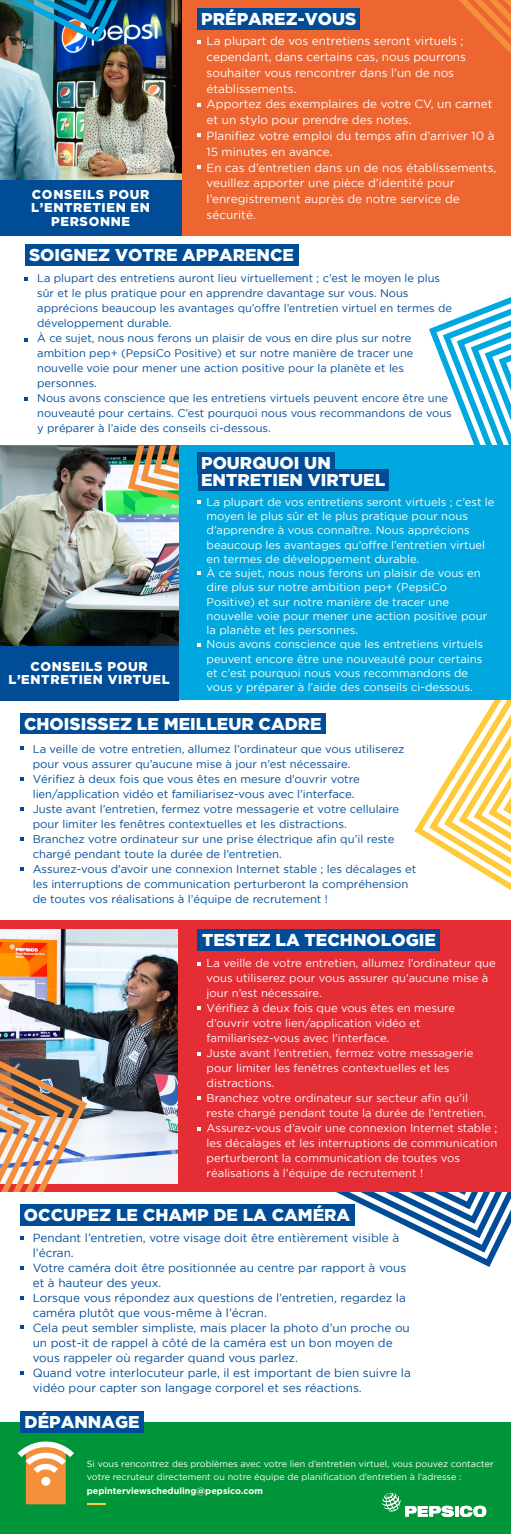
<style>
.page{position:relative;width:511px;height:1534px;background:#fff}
.page>*{position:absolute;margin:0;border:0;box-sizing:border-box;transform-origin:0 0}
.t1{font:900 17.1px/16.6px "Gotham";color:#fff}
.t2{font:900 12.9px/13.5px "Gotham";letter-spacing:.05em;color:#fff;text-align:center}
.t3{font:11.7px/15px "Gotham";color:#004c96}
.t4{font:11.7px/15.8px "Gotham";color:#fff}
.t5{font:11.25px/15px "Gotham";color:#fff}
.t6{font:11.25px/15px "Gotham";color:#004c96}
.t7{font:11.1px/15px "Gotham";color:#004c96}
.t8{font:9px/13.5px "Gotham";color:#fff}
.t9{font:700 9px "Gotham";color:#fff}
</style>
<div class="page">
<svg style="left:335px;top:1191px;width:175px;height:75px"></svg>
<div style="left:0;top:1422px;width:510px;height:111px;background:#009539"></div>
<svg style="left:429px;top:297px;width:81px;height:148px"></svg>
<svg style="left:414px;top:700px;width:96px;height:190px"></svg>
<div style="left:0;top:0;width:510px;height:235px;background:#ed6530"></div>
<svg style="left:459px;top:0;width:51px;height:53px"></svg>
<div style="left:0;top:445px;width:510px;height:255px;background:#00a8df"></div>
<svg style="left:197px;top:500px;width:4px;height:3px"></svg>
<svg style="left:197px;top:571px;width:4px;height:3px"></svg>
<svg style="left:197px;top:643px;width:4px;height:3px"></svg>
<div style="left:20px;top:1411px;width:123px;height:21px;background:#004c96"></div>
<img style="left:0;top:0;width:182px;height:180px">
<img style="left:11px;top:0;width:107px;height:42px">
<div style="left:0;top:180px;width:182px;height:55px;background:#004c96"></div>
<img style="left:0;top:445px;width:178px;height:201px">
<svg style="left:128px;top:445px;width:50px;height:55px;background:#b59f67"></svg>
<div style="left:0;top:646px;width:178px;height:54px;background:#004c96"></div>
<div style="left:0;top:919px;width:510px;height:272px;background:#e52d36"></div>
<svg style="left:197px;top:962px;width:4px;height:3px"></svg>
<svg style="left:197px;top:1006px;width:4px;height:3px"></svg>
<svg style="left:197px;top:1096px;width:4px;height:3px"></svg>
<svg style="left:197px;top:1127px;width:4px;height:3px"></svg>
<svg style="left:197px;top:1052px;width:4px;height:3px"></svg>
<div style="left:197px;top:929px;width:242px;height:21px;background:#004c96"></div>
<img style="left:1px;top:929px;width:176px;height:254px">
<img style="left:0;top:1060px;width:87px;height:131px">
<svg style="left:18px;top:1441px;width:56px;height:62px"></svg>
<svg style="left:455px;top:1506px;width:3px;height:10px"></svg>
<svg style="left:459px;top:1505px;width:27px;height:11px"></svg>
<svg style="left:382px;top:1493px;width:71px;height:23px"></svg>
<svg style="left:197px;top:40px;width:4px;height:3px"></svg>
<svg style="left:197px;top:103px;width:4px;height:4px"></svg>
<svg style="left:197px;top:165px;width:4px;height:4px"></svg>
<svg style="left:197px;top:134px;width:4px;height:3px"></svg>
<div style="left:197px;top:8px;width:163px;height:21px;background:#004c96"></div>
<svg style="left:25px;top:277px;width:3px;height:4px"></svg>
<svg style="left:25px;top:338px;width:3px;height:4px"></svg>
<div style="left:25px;top:244px;width:273px;height:21px;background:#004c96"></div>
<svg style="left:20px;top:746px;width:3px;height:4px"></svg>
<svg style="left:20px;top:807px;width:3px;height:4px"></svg>
<div style="left:20px;top:713px;width:305px;height:21px;background:#004c96"></div>
<div style="left:21px;top:1204px;width:333px;height:21px;background:#004c96"></div>
<div style="left:197px;top:452px;width:138px;height:22px;background:#004c96"></div>
<div style="left:197px;top:469px;width:191px;height:21px;background:#004c96"></div>
<p class="t2" style="left:31px;top:187px;width:120px">CONSEILS POUR<br>L’ENTRETIEN EN<br>PERSONNE</p>
<h1 class="t1" style="left:201px;top:10px;width:156px">PRÉPAREZ-VOUS</h1>
<p class="t4" style="left:206px;top:33px;width:291px">La plupart de vos entretiens seront virtuels ; cependant, dans certains cas, nous pourrons souhaiter vous rencontrer dans l’un de nos établissements.<br>Apportez des exemplaires de votre CV, un carnet et un stylo pour prendre des notes.<br>Planifiez votre emploi du temps afin d’arriver 10 à 15 minutes en avance.<br>En cas d’entretien dans un de nos établissements, veuillez apporter une pièce d’identité pour l’enregistrement auprès de notre service de sécurité.</p>
<h1 class="t1" style="left:29px;top:246px;width:266px">SOIGNEZ VOTRE APPARENCE</h1>
<p class="t7" style="left:37px;top:271px;width:416px">La plupart des entretiens auront lieu virtuellement ; c’est le moyen le plus sûr et le plus pratique pour en apprendre davantage sur vous. Nous apprécions beaucoup les avantages qu’offre l’entretien virtuel en termes de développement durable.<br>À ce sujet, nous nous ferons un plaisir de vous en dire plus sur notre ambition pep+ (PepsiCo Positive) et sur notre manière de tracer une nouvelle voie pour mener une action positive pour la planète et les personnes.<br>Nous avons conscience que les entretiens virtuels peuvent encore être une nouveauté pour certains. C’est pourquoi nous vous recommandons de vous y préparer à l’aide des conseils ci-dessous.</p>
<p class="t2" style="left:8px;top:659px;width:162px">CONSEILS POUR<br>L’ENTRETIEN VIRTUEL</p>
<h1 class="t1" style="left:201px;top:454px;width:185px">POURQUOI UN<br>ENTRETIEN VIRTUEL</h1>
<p class="t5" style="left:206px;top:494px;width:289px;line-height:14.2px">La plupart de vos entretiens seront virtuels ; c’est le moyen le plus sûr et le plus pratique pour nous d’apprendre à vous connaître. Nous apprécions beaucoup les avantages qu’offre l’entretien virtuel en termes de développement durable.<br>À ce sujet, nous nous ferons un plaisir de vous en dire plus sur notre ambition pep+ (PepsiCo Positive) et sur notre manière de tracer une nouvelle voie pour mener une action positive pour la planète et les personnes.<br>Nous avons conscience que les entretiens virtuels peuvent encore être une nouveauté pour certains et c’est pourquoi nous vous recommandons de vous y préparer à l’aide des conseils ci-dessous.</p>
<h1 class="t1" style="left:24px;top:714px;width:299px">CHOISISSEZ LE MEILLEUR CADRE</h1>
<p class="t6" style="left:33px;top:741px;width:385px">La veille de votre entretien, allumez l’ordinateur que vous utiliserez pour vous assurer qu’aucune mise à jour n’est nécessaire.<br>Vérifiez à deux fois que vous êtes en mesure d’ouvrir votre lien/application vidéo et familiarisez-vous avec l’interface.<br>Juste avant l’entretien, fermez votre messagerie et votre cellulaire pour limiter les fenêtres contextuelles et les distractions.<br>Branchez votre ordinateur sur une prise électrique afin qu’il reste chargé pendant toute la durée de l’entretien.<br>Assurez-vous d’avoir une connexion Internet stable ; les décalages et les interruptions de communication perturberont la compréhension de toutes vos réalisations à l’équipe de recrutement !</p>
<h1 class="t1" style="left:202px;top:931px;width:235px">TESTEZ LA TECHNOLOGIE</h1>
<p class="t5" style="left:206px;top:954px;width:292px">La veille de votre entretien, allumez l’ordinateur que vous utiliserez pour vous assurer qu’aucune mise à jour n’est nécessaire.<br>Vérifiez à deux fois que vous êtes en mesure d’ouvrir votre lien/application vidéo et familiarisez-vous avec l’interface.<br>Juste avant l’entretien, fermez votre messagerie pour limiter les fenêtres contextuelles et les distractions.<br>Branchez votre ordinateur sur secteur afin qu’il reste chargé pendant toute la durée de l’entretien.<br>Assurez-vous d’avoir une connexion Internet stable ; les décalages et les interruptions de communication perturberont la communication de toutes vos réalisations à l’équipe de recrutement !</p>
<h1 class="t1" style="left:24px;top:1205px;width:327px">OCCUPEZ LE CHAMP DE LA CAMÉRA</h1>
<p class="t3" style="left:33px;top:1229px;width:379px">Pendant l’entretien, votre visage doit être entièrement visible à l’écran.<br>Votre caméra doit être positionnée au centre par rapport à vous et à hauteur des yeux.<br>Lorsque vous répondez aux questions de l’entretien, regardez la caméra plutôt que vous-même à l’écran.<br>Cela peut sembler simpliste, mais placer la photo d’un proche ou un post-it de rappel à côté de la caméra est un bon moyen de vous rappeler où regarder quand vous parlez.<br>Quand votre interlocuteur parle, il est important de bien suivre la vidéo pour capter son langage corporel et ses réactions.</p>
<h1 class="t1" style="left:25px;top:1413px;width:116px">DÉPANNAGE</h1>
<p class="t8" style="left:87px;top:1456px;width:408px">Si vous rencontrez des problèmes avec votre lien d’entretien virtuel, vous pouvez contacter votre recruteur directement ou notre équipe de planification d’entretien à l’adresse :</p>
<p class="t9" style="left:87px;top:1484px;width:177px">pepinterviewscheduling@pepsico.com</p>
</div>
